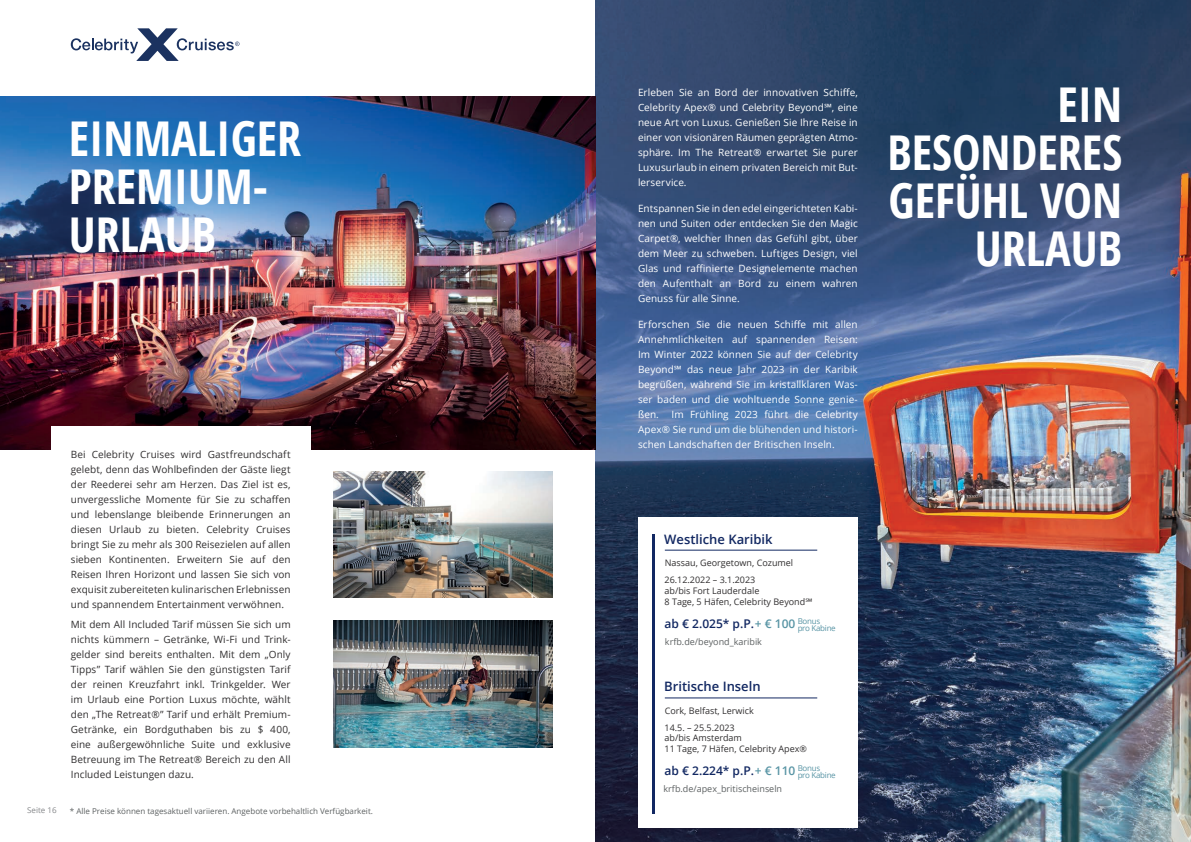
<style>
.page{position:relative;width:1191px;height:842px;background:#fff}
.page>*{position:absolute;margin:0;border:0;box-sizing:border-box;transform-origin:0 0}
.t1{font:700 condensed 48px/48px "Open Sans";color:#fff}
.t2{font:600 13px "Open Sans";color:#122862}
.t3{font:600 12px "Open Sans";color:#122862}
.t4{font:10px/15px "Open Sans";letter-spacing:.005em;color:#312f30;text-align:justify}
.t5{font:10px/15px "Open Sans";letter-spacing:.005em;color:#fff;text-align:justify}
.t6{font:9px/10.8px "Open Sans";color:#312f30}
.t7{font:9px "Open Sans";color:#5d6162}
.t8{font:8px "Open Sans";color:#5d6162}
.t9{font:8px/7px "Open Sans";letter-spacing:-.035em;color:#5995a5}
.t10{font:8px "Open Sans";color:#86888b}
.s1{color:#5995a5}
</style>
<div class="page">
<img style="left:595px;top:0;width:596px;height:842px">
<img style="left:0;top:96px;width:595px;height:353px">
<div style="left:51px;top:427px;width:259px;height:82px;background:#fff"></div>
<svg style="left:71px;top:28px;width:168px;height:33px"></svg>
<img style="left:333px;top:471px;width:220px;height:127px">
<img style="left:333px;top:621px;width:220px;height:126px">
<div style="left:638px;top:517px;width:219px;height:311px;background:#fff"></div>
<hr style="left:652px;top:534px;width:3px;height:280px;background:#122862">
<hr style="left:665px;top:550px;width:152px;height:1px;background:#122862">
<hr style="left:665px;top:698px;width:152px;height:1px;background:#122862">
<h1 class="t1" style="left:69px;top:113px;width:234px">EINMALIGER<br>PREMIUM-<br>URLAUB</h1>
<p class="t10" style="left:27px;top:805px;width:31px">Seite 16</p>
<p class="t4" style="left:71px;top:446px;width:221px">Bei Celebrity Cruises wird Gastfreundschaft gelebt, denn das Wohlbefinden der Gäste liegt der Reederei sehr am Herzen. Das Ziel ist es, unvergessliche Momente für Sie zu schaffen und lebenslange bleibende Erinnerungen an diesen Urlaub zu bieten. Celebrity Cruises bringt Sie zu mehr als 300 Reisezielen auf allen sieben Kontinenten. Erweitern Sie auf den Reisen Ihren Horizont und lassen Sie sich von exquisit zubereiteten kulinarischen Erlebnissen und spannendem Entertainment verwöhnen.</p>
<p class="t4" style="left:71px;top:617px;width:221px">Mit dem All Included Tarif müssen Sie sich um nichts kümmern – Getränke, Wi-Fi und Trink&shy;gelder sind bereits enthalten. Mit dem „Only Tipps” Tarif wählen Sie den günstigsten Tarif der reinen Kreuzfahrt inkl. Trinkgelder. Wer im Urlaub eine Portion Luxus möchte, wählt den „The Retreat®” Tarif und erhält Premium-Getränke, ein Bordguthaben bis zu $ 400, eine außergewöhnliche Suite und exklusive Betreuung im The Retreat® Bereich zu den All Included Leistungen dazu.</p>
<p class="t8" style="left:70px;top:805px;width:304px">* Alle Preise können tagesaktuell variieren. Angebote vorbehaltlich Verfügbarkeit.</p>
<p class="t5" style="left:638px;top:84px;width:221px">Erleben Sie an Bord der innovativen Schiffe, Celebrity Apex® und Celebrity Beyond℠, eine neue Art von Luxus. Genießen Sie Ihre Reise in einer von visionären Räumen geprägten Atmo&shy;sphäre. Im The Retreat® erwartet Sie purer Luxusurlaub in einem privaten Bereich mit But&shy;lerservice.</p>
<p class="t5" style="left:638px;top:200px;width:221px">Entspannen Sie in den edel eingerichteten Kabi&shy;nen und Suiten oder entdecken Sie den Magic Carpet®, welcher Ihnen das Gefühl gibt, über dem Meer zu schweben. Luftiges Design, viel Glas und raffinierte Designelemente machen den Aufenthalt an Bord zu einem wahren Genuss für alle Sinne.</p>
<p class="t5" style="left:638px;top:317px;width:221px">Erforschen Sie die neuen Schiffe mit allen Annehmlichkeiten auf spannenden Reisen:<br>Im Winter 2022 können Sie auf der Celebrity Beyond℠ das neue Jahr 2023 in der Karibik begrüßen, während Sie im kristallklaren Was&shy;ser baden und die wohltuende Sonne genie&shy;ßen.</p>
<p class="t5" style="left:638px;top:407px;width:221px;text-indent:34px">Im Frühling 2023 führt die Celebrity Apex® Sie rund um die blühenden und histori&shy;schen Landschaften der Britischen Inseln.</p>
<h1 class="t1" style="left:887px;top:80px;width:236px;text-align:right">EIN<br>BESONDERES<br>GEFÜHL VON<br>URLAUB</h1>
<h2 class="t2" style="left:664px;top:531px;width:110px">Westliche Karibik</h2>
<p class="t6" style="left:664px;top:574px;width:149px">26.12.2022 – 3.1.2023<br>ab/bis Fort Lauderdale<br>8 Tage, 5 Häfen, Celebrity Beyond℠</p>
<p class="t3" style="left:664px;top:615px;width:132px">ab € 2.025* p.P.<span class="s1">+ € 100</span></p>
<p class="t7" style="left:665px;top:635px;width:99px">krfb.de/beyond_karibik</p>
<p class="t6" style="left:665px;top:557px;width:130px">Nassau, Georgetown, Cozumel</p>
<p class="t9" style="left:797px;top:618px;width:40px">Bonus<br>pro Kabine</p>
<h2 class="t2" style="left:664px;top:678px;width:98px">Britische Inseln</h2>
<p class="t6" style="left:664px;top:722px;width:144px">14.5. – 25.5.2023<br>ab/bis Amsterdam<br>11 Tage, 7 Häfen, Celebrity Apex®</p>
<p class="t3" style="left:664px;top:762px;width:132px">ab € 2.224* p.P.<span class="s1">+ € 110</span></p>
<p class="t7" style="left:663px;top:782px;width:120px">krfb.de/apex_britischeinseln</p>
<p class="t6" style="left:665px;top:705px;width:90px">Cork, Belfast, Lerwick</p>
<p class="t9" style="left:797px;top:765px;width:40px">Bonus<br>pro Kabine</p>
</div>
